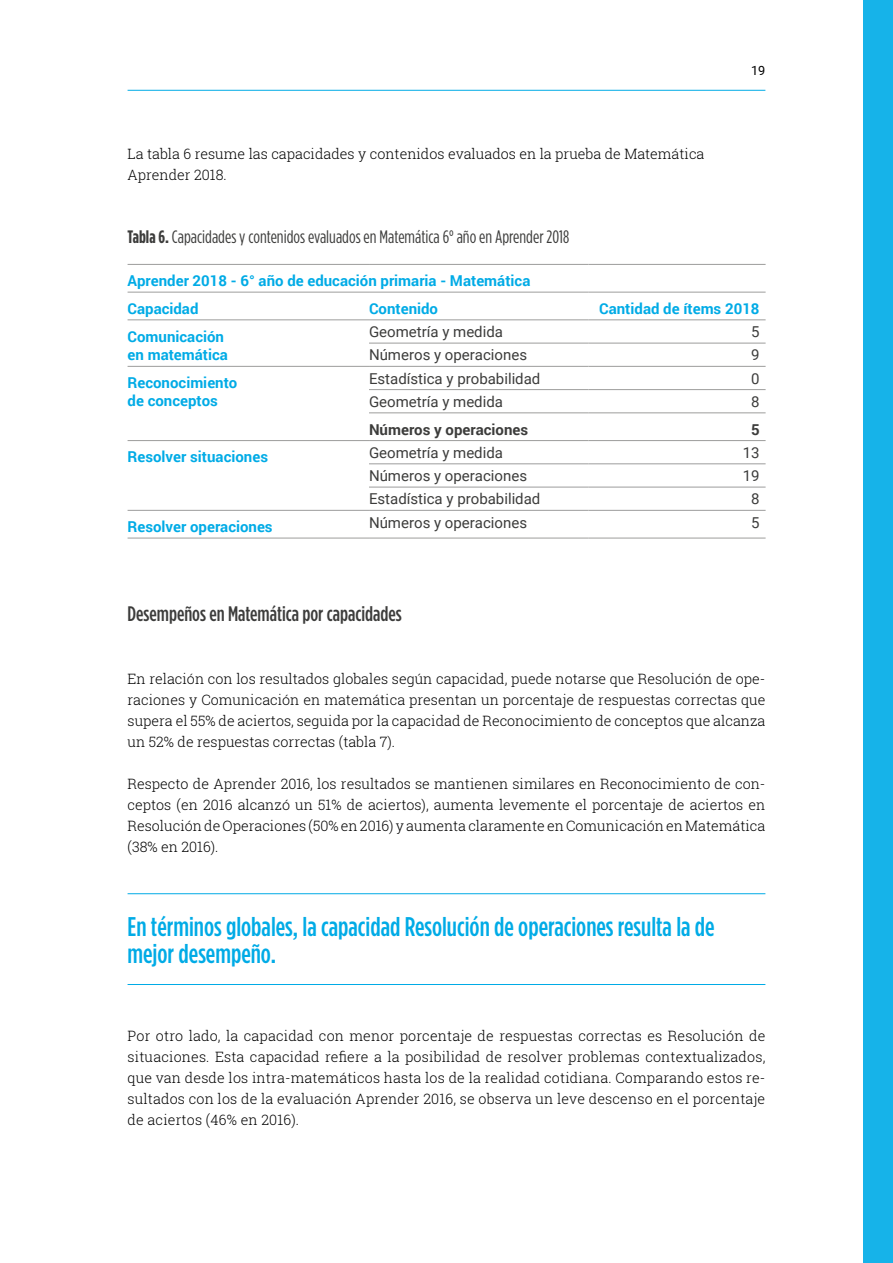
<style>
.page{position:relative;width:893px;height:1263px;background:#fff}
.page>*{position:absolute;margin:0;border:0;box-sizing:border-box;transform-origin:0 0}
.t1{font:500 condensed 27px/27px "Gotham HTF";color:#00abe6}
.t2{font:500 condensed 21px "Gotham HTF";color:#3c3c3b}
.t3{font:condensed 18px "Gotham HTF";color:#3c3c3b}
.t4{font:700 15px/18px "Roboto";color:#00abe6}
.t5{font:15px "Roboto";color:#3c3c3b}
.t6{font:700 15px "Roboto";color:#3c3c3b}
.t7{font:300 14.25px/21px "Roboto Slab";color:#000;text-align:justify}
.t8{font:12.75px "Roboto";color:#000}
.s1{font-weight:700}
</style>
<div class="page">
<div style="left:863px;top:0;width:30px;height:1263px;background:#16b3e9"></div>
<hr style="left:128px;top:90px;width:637px;height:1px;background:#00abe6">
<hr style="left:128px;top:264px;width:241px;height:1px;background:#9d9d9c">
<hr style="left:369px;top:264px;width:220px;height:1px;background:#9d9d9c">
<hr style="left:589px;top:264px;width:177px;height:1px;background:#9d9d9c">
<hr style="left:128px;top:292px;width:241px;height:1px;background:#9d9d9c">
<hr style="left:369px;top:292px;width:220px;height:1px;background:#9d9d9c">
<hr style="left:589px;top:292px;width:177px;height:1px;background:#9d9d9c">
<hr style="left:128px;top:319px;width:241px;height:1px;background:#9d9d9c">
<hr style="left:369px;top:319px;width:220px;height:1px;background:#9d9d9c">
<hr style="left:589px;top:319px;width:177px;height:1px;background:#9d9d9c">
<hr style="left:369px;top:343px;width:220px;height:1px;background:#9d9d9c">
<hr style="left:589px;top:343px;width:177px;height:1px;background:#9d9d9c">
<hr style="left:128px;top:366px;width:241px;height:1px;background:#9d9d9c">
<hr style="left:369px;top:366px;width:220px;height:1px;background:#9d9d9c">
<hr style="left:589px;top:366px;width:177px;height:1px;background:#9d9d9c">
<hr style="left:369px;top:389px;width:220px;height:1px;background:#9d9d9c">
<hr style="left:589px;top:389px;width:177px;height:1px;background:#9d9d9c">
<hr style="left:369px;top:412px;width:220px;height:1px;background:#9d9d9c">
<hr style="left:589px;top:412px;width:177px;height:1px;background:#9d9d9c">
<hr style="left:128px;top:440px;width:241px;height:1px;background:#9d9d9c">
<hr style="left:369px;top:440px;width:220px;height:1px;background:#9d9d9c">
<hr style="left:589px;top:440px;width:177px;height:1px;background:#9d9d9c">
<hr style="left:369px;top:463px;width:220px;height:1px;background:#9d9d9c">
<hr style="left:589px;top:463px;width:177px;height:1px;background:#9d9d9c">
<hr style="left:369px;top:487px;width:220px;height:1px;background:#9d9d9c">
<hr style="left:589px;top:487px;width:177px;height:1px;background:#9d9d9c">
<hr style="left:128px;top:510px;width:241px;height:1px;background:#9d9d9c">
<hr style="left:369px;top:510px;width:220px;height:1px;background:#9d9d9c">
<hr style="left:589px;top:510px;width:177px;height:1px;background:#9d9d9c">
<hr style="left:128px;top:538px;width:241px;height:1px;background:#9d9d9c">
<hr style="left:369px;top:538px;width:220px;height:1px;background:#9d9d9c">
<hr style="left:589px;top:538px;width:177px;height:1px;background:#9d9d9c">
<hr style="left:128px;top:893px;width:637px;height:1px;background:#00abe6">
<hr style="left:128px;top:984px;width:637px;height:1px;background:#00abe6">
<p class="t7" style="left:128px;top:143px;width:578px">La tabla 6 resume las capacidades y contenidos evaluados en la prueba de Matemática<br>Aprender 2018.</p>
<p class="t3" style="left:128px;top:227px;width:443px"><span class="s1">Tabla 6.</span> Capacidades y contenidos evaluados en Matemática 6° año en Aprender 2018</p>
<p class="t8" style="left:751px;top:61px;width:16px">19</p>
<p class="t4" style="left:128px;top:266px;width:404px;line-height:27.8px">Aprender 2018 - 6° año de educación primaria - Matemática<br>Capacidad</p>
<p class="t4" style="left:369px;top:299px;width:71px">Contenido</p>
<p class="t4" style="left:599px;top:299px;width:162px">Cantidad de ítems 2018</p>
<p class="t4" style="left:128px;top:327px;width:102px">Comunicación en matemática</p>
<p class="t5" style="left:369px;top:321px;width:135px">Geometría y medida</p>
<p class="t5" style="left:751px;top:321px;width:10px">5</p>
<p class="t5" style="left:369px;top:344px;width:160px">Números y operaciones</p>
<p class="t5" style="left:751px;top:344px;width:10px">9</p>
<p class="t4" style="left:128px;top:373px;width:111px">Reconocimiento de conceptos</p>
<p class="t5" style="left:369px;top:368px;width:173px">Estadística y probabilidad</p>
<p class="t5" style="left:751px;top:368px;width:10px">0</p>
<p class="t5" style="left:369px;top:391px;width:135px">Geometría y medida</p>
<p class="t5" style="left:751px;top:391px;width:10px">8</p>
<p class="t6" style="left:369px;top:419px;width:161px">Números y operaciones</p>
<p class="t6" style="left:751px;top:419px;width:10px">5</p>
<p class="t4" style="left:128px;top:447px;width:142px">Resolver situaciones</p>
<p class="t5" style="left:369px;top:442px;width:135px">Geometría y medida</p>
<p class="t5" style="left:743px;top:442px;width:18px">13</p>
<p class="t5" style="left:369px;top:465px;width:160px">Números y operaciones</p>
<p class="t5" style="left:743px;top:465px;width:18px">19</p>
<p class="t5" style="left:369px;top:488px;width:173px">Estadística y probabilidad</p>
<p class="t5" style="left:751px;top:488px;width:10px">8</p>
<p class="t4" style="left:128px;top:517px;width:147px">Resolver operaciones</p>
<p class="t5" style="left:369px;top:512px;width:160px">Números y operaciones</p>
<p class="t5" style="left:751px;top:512px;width:10px">5</p>
<h2 class="t2" style="left:128px;top:602px;width:276px">Desempeños en Matemática por capacidades</h2>
<p class="t7" style="left:128px;top:668px;width:639px">En relación con los resultados globales según capacidad, puede notarse que Resolución de ope&shy;raciones y Comunicación en matemática presentan un porcentaje de respuestas correctas que supera el 55% de aciertos, seguida por la capacidad de Reconocimiento de conceptos que alcanza un 52% de respuestas correctas (tabla 7).</p>
<p class="t7" style="left:128px;top:773px;width:639px">Respecto de Aprender 2016, los resultados se mantienen similares en Reconocimiento de con&shy;ceptos (en 2016 alcanzó un 51% de aciertos), aumenta levemente el porcentaje de aciertos en Resolución de Operaciones (50% en 2016) y aumenta claramente en Comunicación en Matemática (38% en 2016).</p>
<h1 class="t1" style="left:128px;top:912px;width:589px">En términos globales, la capacidad Resolución de operaciones resulta la de mejor desempeño.</h1>
<p class="t7" style="left:128px;top:1025px;width:639px">Por otro lado, la capacidad con menor porcentaje de respuestas correctas es Resolución de situaciones. Esta capacidad refiere a la posibilidad de resolver problemas contextualizados, que van desde los intra-matemáticos hasta los de la realidad cotidiana. Comparando estos re&shy;sultados con los de la evaluación Aprender 2016, se observa un leve descenso en el porcentaje de aciertos (46% en 2016).</p>
</div>
